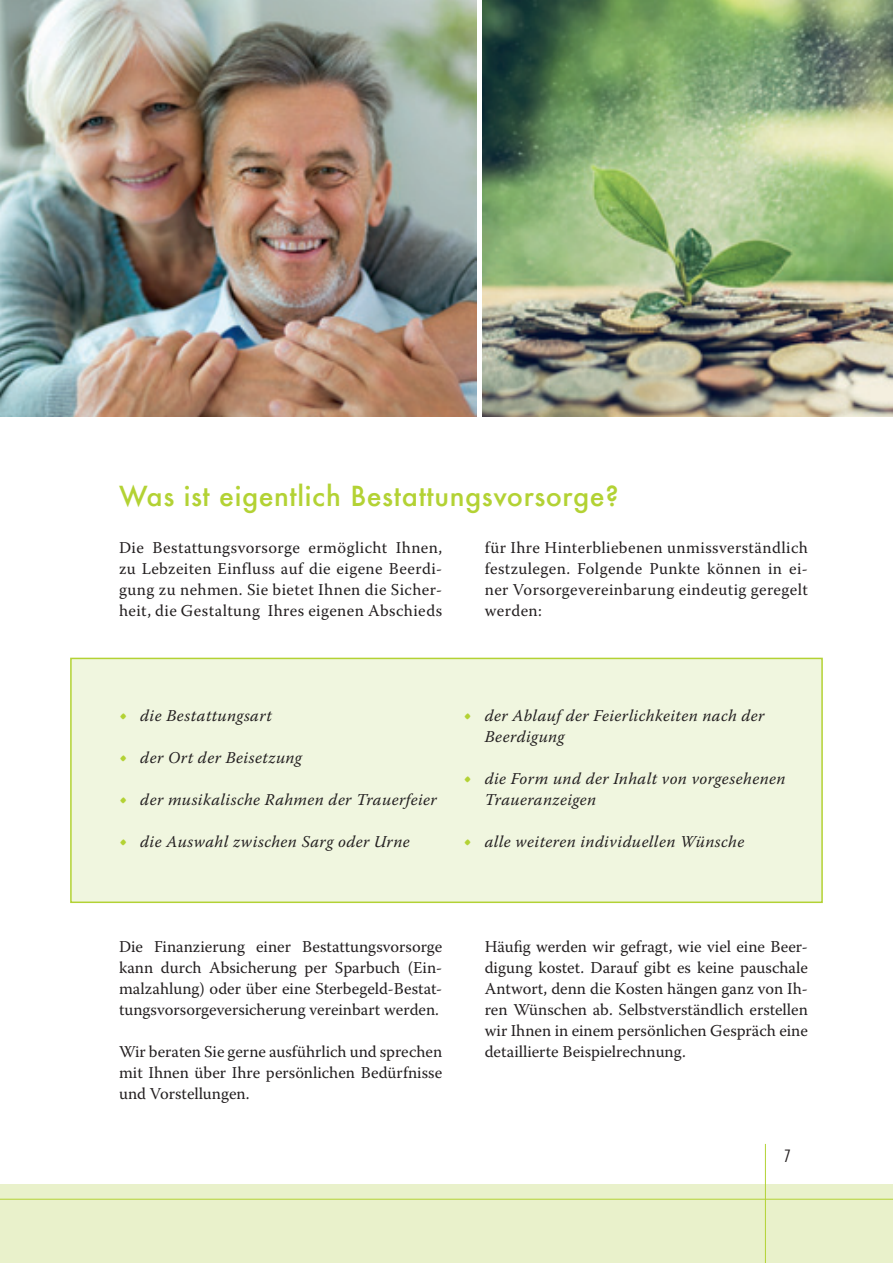
<style>
.page{position:relative;width:893px;height:1263px;background:#fff}
.page>*{position:absolute;margin:0;border:0;box-sizing:border-box;transform-origin:0 0}
.t1{font:500 27px "Futura";letter-spacing:.02em;color:#b3d234}
.t2{font:21px/42px "Warnock Pro";color:#b3d234;text-align:justify}
.t3{font:16.5px/21px "Warnock Pro";letter-spacing:.005em;color:#231f20;text-align:justify}
.t4{font:italic 16.5px/21px "Warnock Pro";letter-spacing:.025em;color:#231f20}
.t5{font:300 condensed 16.5px "Futura";color:#231f20}
</style>
<div class="page">
<img style="left:0;top:0;width:476px;height:417px">
<img style="left:483px;top:0;width:410px;height:417px">
<div style="left:70px;top:658px;width:753px;height:245px;background:#f0f6df;border:2px solid #b3d234"></div>
<div style="left:0;top:1184px;width:893px;height:79px;background:#e9f1cb"></div>
<hr style="left:0;top:1199px;width:893px;height:1px;background:#b3d234">
<hr style="left:765px;top:1144px;width:1px;height:119px;background:#b3d234">
<h1 class="t1" style="left:119px;top:477px;width:501px">Was ist eigentlich Bestattungsvorsorge?</h1>
<p class="t3" style="left:119px;top:536px;width:325px">Die Bestattungsvorsorge ermöglicht Ihnen, zu Lebzeiten Einfluss auf die eigene Beerdi&shy;gung zu nehmen. Sie bietet Ihnen die Sicher&shy;heit, die Gestaltung Ihres eigenen Abschieds</p>
<p class="t3" style="left:485px;top:536px;width:325px">für Ihre Hinterbliebenen unmissverständlich festzulegen. Folgende Punkte können in ei&shy;ner Vorsorgevereinbarung eindeutig geregelt werden:</p>
<p class="t2" style="left:119px;top:692px;width:10px">• • • •</p>
<p class="t4" style="left:140px;top:704px;width:133px">die Bestattungsart</p>
<p class="t4" style="left:140px;top:746px;width:163px">der Ort der Beisetzung</p>
<p class="t4" style="left:140px;top:788px;width:298px">der musikalische Rahmen der Trauerfeier</p>
<p class="t4" style="left:140px;top:830px;width:271px">die Auswahl zwischen Sarg oder Urne</p>
<p class="t2" style="left:463px;top:692px;width:10px">•</p>
<p class="t2" style="left:463px;top:755px;width:10px">•</p>
<p class="t2" style="left:463px;top:818px;width:10px">•</p>
<p class="t4" style="left:485px;top:704px;width:281px">der Ablauf der Feierlichkeiten nach der<br>Beerdigung</p>
<p class="t4" style="left:485px;top:767px;width:302px">die Form und der Inhalt von vorgesehenen<br>Traueranzeigen</p>
<p class="t4" style="left:485px;top:830px;width:261px">alle weiteren individuellen Wünsche</p>
<p class="t3" style="left:119px;top:935px;width:325px">Die Finanzierung einer Bestattungsvorsorge kann durch Absicherung per Sparbuch (Ein&shy;malzahlung) oder über eine Sterbegeld-Bestat&shy;tungsvorsorgeversicherung vereinbart werden.</p>
<p class="t3" style="left:119px;top:1040px;width:325px">Wir beraten Sie gerne ausführlich und sprechen mit Ihnen über Ihre persönlichen Bedürfnisse und Vorstellungen.</p>
<p class="t3" style="left:485px;top:935px;width:325px">Häufig werden wir gefragt, wie viel eine Beer&shy;digung kostet. Darauf gibt es keine pauschale Antwort, denn die Kosten hängen ganz von Ih&shy;ren Wünschen ab. Selbstverständlich erstellen wir Ihnen in einem persönlichen Gespräch eine detaillierte Beispielrechnung.</p>
<p class="t5" style="left:784px;top:1145px;width:8px">7</p>
</div>
